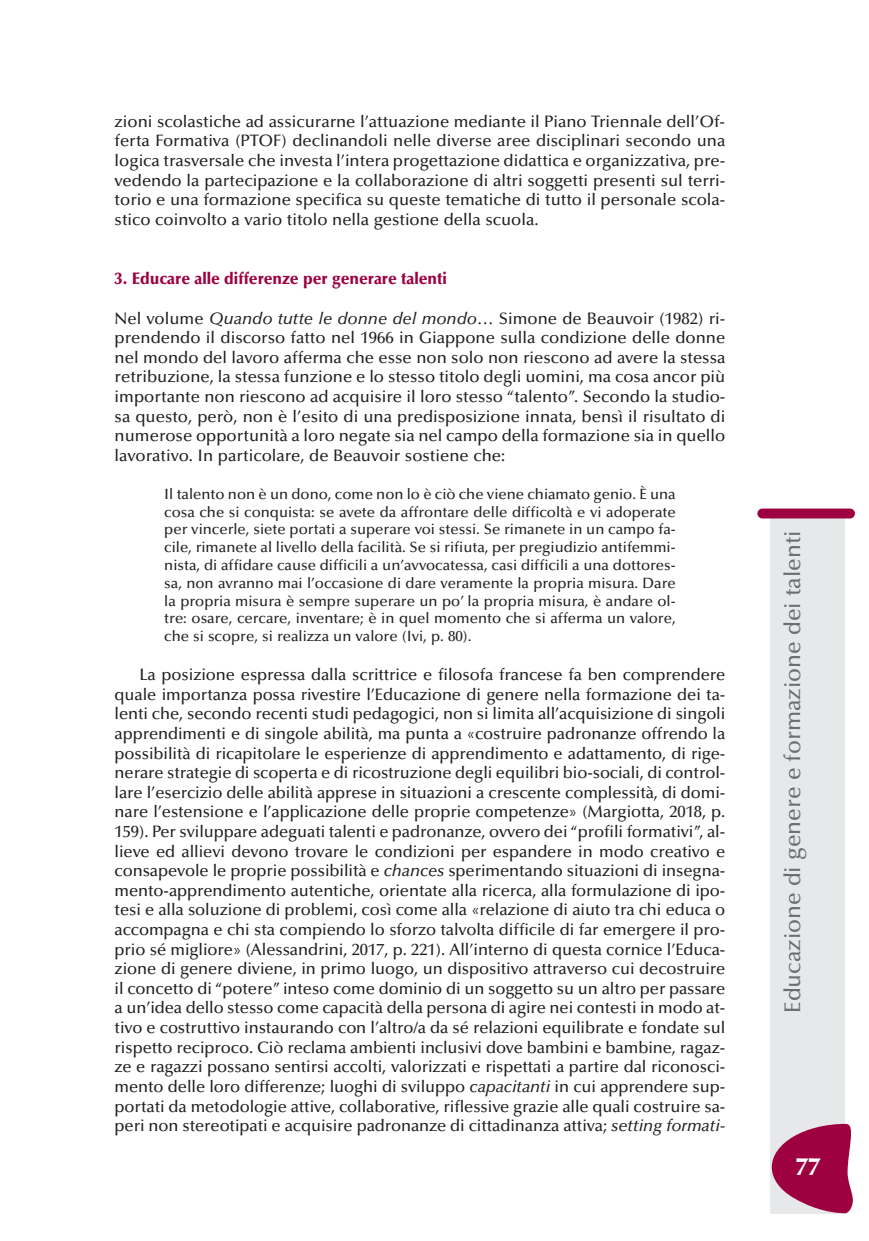
<style>
.page{position:relative;width:869px;height:1241px;background:#fff}
.page>*{position:absolute;margin:0;border:0;box-sizing:border-box;transform-origin:0 0}
.t1{font:900 24.5px "Optima";color:#fff}
.t2{font:500 22.75px "Optima";color:#6c6d70}
.t3{font:500 16.62px/19.6px "Optima";color:#231f20;text-align:justify}
.t4{font:900 16.62px "Optima";color:#9d0140;scale:.95 1}
.t5{font:500 14.88px/17.8px "Optima";color:#231f20;text-align:justify}
.s1{font-style:italic}
</style>
<div class="page">
<div style="left:770px;top:516px;width:74px;height:697px;background:#e7e8e9"></div>
<div style="left:757px;top:508px;width:97px;height:10px;background:#9d0140;border-radius:5px"></div>
<svg style="left:771px;top:1123px;width:82px;height:89px"></svg>
<p class="t3" style="left:115px;top:113px;width:612px">zioni scolastiche ad assicurarne l’attuazione mediante il Piano Triennale dell’Of&shy;ferta Formativa (PTOF) declinandoli nelle diverse aree disciplinari secondo una logica trasversale che investa l’intera progettazione didattica e organizzativa, pre&shy;vedendo la partecipazione e la collaborazione di altri soggetti presenti sul terri&shy;torio e una formazione specifica su queste tematiche di tutto il personale scola&shy;stico coinvolto a vario titolo nella gestione della scuola.</p>
<p class="t4" style="left:115px;top:271px;width:351px">3. Educare alle differenze per generare talenti</p>
<p class="t3" style="left:115px;top:310px;width:612px">Nel volume <span class="s1">Quando tutte le donne del mondo…</span> Simone de Beauvoir (1982) ri&shy;prendendo il discorso fatto nel 1966 in Giappone sulla condizione delle donne nel mondo del lavoro afferma che esse non solo non riescono ad avere la stessa retribuzione, la stessa funzione e lo stesso titolo degli uomini, ma cosa ancor più importante non riescono ad acquisire il loro stesso “talento”. Secondo la studio&shy;sa questo, però, non è l’esito di una predisposizione innata, bensì il risultato di numerose opportunità a loro negate sia nel campo della formazione sia in quello lavorativo. In particolare, de Beauvoir sostiene che:</p>
<p class="t5" style="left:164px;top:486px;width:512px">Il talento non è un dono, come non lo è ciò che viene chiamato genio. È una cosa che si conquista: se avete da affrontare delle difficoltà e vi adoperate per vincerle, siete portati a superare voi stessi. Se rimanete in un campo fa&shy;cile, rimanete al livello della facilità. Se si rifiuta, per pregiudizio antifemmi&shy;nista, di affidare cause difficili a un’avvocatessa, casi difficili a una dottores&shy;sa, non avranno mai l’occasione di dare veramente la propria misura. Dare la propria misura è sempre superare un po’ la propria misura, è andare ol&shy;tre: osare, cercare, inventare; è in quel momento che si afferma un valore, che si scopre, si realizza un valore (Ivi, p. 80).</p>
<p class="t3" style="left:114px;top:666px;width:612px;text-indent:25px">La posizione espressa dalla scrittrice e filosofa francese fa ben comprendere quale importanza possa rivestire l’Educazione di genere nella formazione dei ta&shy;lenti che, secondo recenti studi pedagogici, non si limita all’acquisizione di singoli apprendimenti e di singole abilità, ma punta a «costruire padronanze offrendo la possibilità di ricapitolare le esperienze di apprendimento e adattamento, di rige&shy;nerare strategie di scoperta e di ricostruzione degli equilibri bio-sociali, di control&shy;lare l’esercizio delle abilità apprese in situazioni a crescente complessità, di domi&shy;nare l’estensione e l’applicazione delle proprie competenze» (Margiotta, 2018, p.<br>159). Per sviluppare adeguati talenti e padronanze, ovvero dei “profili formativi”, al&shy;lieve ed allievi devono trovare le condizioni per espandere in modo creativo e consapevole le proprie possibilità e <span class="s1">chances</span> sperimentando situazioni di insegna&shy;mento-apprendimento autentiche, orientate alla ricerca, alla formulazione di ipo&shy;tesi e alla soluzione di problemi, così come alla «relazione di aiuto tra chi educa o accompagna e chi sta compiendo lo sforzo talvolta difficile di far emergere il pro&shy;prio sé migliore» (Alessandrini, 2017, p. 221). All’interno di questa cornice l’Educa&shy;zione di genere diviene, in primo luogo, un dispositivo attraverso cui decostruire il concetto di “potere” inteso come dominio di un soggetto su un altro per passare a un’idea dello stesso come capacità della persona di agire nei contesti in modo at&shy;tivo e costruttivo instaurando con l’altro/a da sé relazioni equilibrate e fondate sul rispetto reciproco. Ciò reclama ambienti inclusivi dove bambini e bambine, ragaz&shy;ze e ragazzi possano sentirsi accolti, valorizzati e rispettati a partire dal riconosci&shy;mento delle loro differenze; luoghi di sviluppo <span class="s1">capacitanti</span> in cui apprendere sup&shy;portati da metodologie attive, collaborative, riflessive grazie alle quali costruire sa&shy;peri non stereotipati e acquisire padronanze di cittadinanza attiva; <span class="s1">setting formati-</span></p>
<h2 class="t2" style="left:783px;top:1012px;width:484px;rotate:-90deg">Educazione di genere e formazione dei talenti</h2>
<h1 class="t1" style="left:795px;top:1156px;width:26px">77</h1>
</div>
